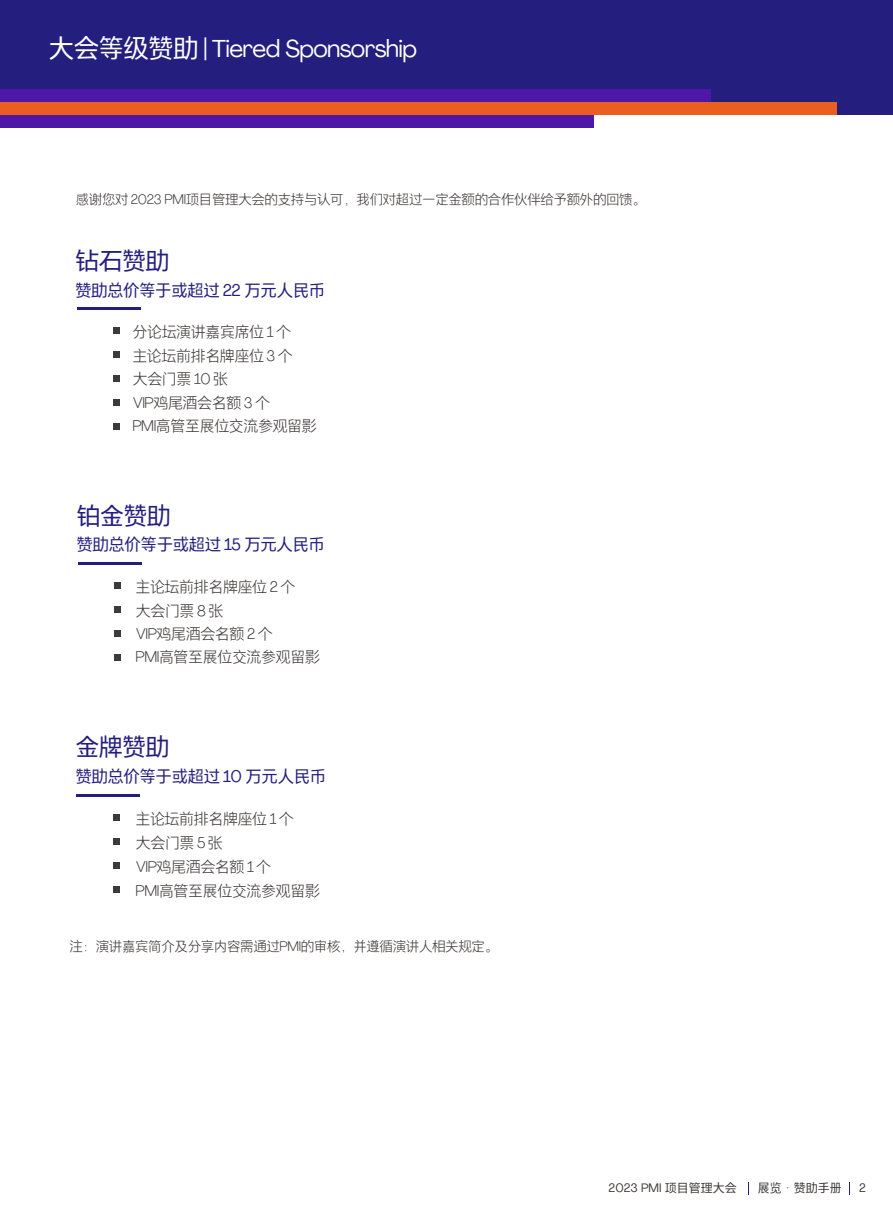
<style>
.page{position:relative;width:893px;height:1212px;background:#fff}
.page>*{position:absolute;margin:0;border:0;box-sizing:border-box;transform-origin:0 0}
.t1{font:24px "Agrandir";letter-spacing:-.025em;color:#fff}
.t2{font:24px "FZDESHS 506 L GB1 0";letter-spacing:-.025em;color:#241f7e}
.t3{font:16.5px "FZDESHS 506 L GB1 0";letter-spacing:-.025em;color:#241f7e}
.t4{font:15px/23.5px "FZDESHS 504 L GB1 0";letter-spacing:-.025em;color:#3e3a39}
.t5{font:13.5px "FZDESHS 504 L GB1 0";letter-spacing:-.025em;color:#3e3a39}
.t6{font:12px "Agrandir";color:#3e3a39}
.t7{font:12px "FZDESHS 506 L GB1 0";color:#3e3a39}
.s1{font-family:"FZDESHS 506 L GB1 0";font-size:25.5px}
.s2{font-family:"FZDESHS 506 L GB1 0"}
.s3{font-family:"Agrandir";font-weight:300}
.s4{font-family:"Agrandir"}
</style>
<div class="page">
<div style="left:0;top:0;width:893px;height:115px;background:#241f7e"></div>
<hr style="left:77px;top:307px;width:64px;height:3px;background:#241f7e">
<div style="left:0;top:89px;width:710px;height:13px;background:#4f17a8"></div>
<div style="left:0;top:102px;width:836px;height:13px;background:#ea5f20"></div>
<div style="left:0;top:115px;width:593px;height:12px;background:#4f17a8"></div>
<div style="left:113px;top:327px;width:6px;height:7px;background:#3e3a39"></div>
<div style="left:113px;top:351px;width:6px;height:7px;background:#3e3a39"></div>
<div style="left:113px;top:375px;width:6px;height:7px;background:#3e3a39"></div>
<svg style="left:113px;top:399px;width:6px;height:6px"></svg>
<svg style="left:113px;top:423px;width:6px;height:6px"></svg>
<hr style="left:78px;top:562px;width:64px;height:3px;background:#241f7e">
<div style="left:114px;top:582px;width:7px;height:6px;background:#3e3a39"></div>
<div style="left:114px;top:606px;width:7px;height:6px;background:#3e3a39"></div>
<div style="left:114px;top:630px;width:7px;height:6px;background:#3e3a39"></div>
<div style="left:114px;top:654px;width:7px;height:6px;background:#3e3a39"></div>
<hr style="left:76px;top:794px;width:64px;height:2px;background:#241f7e">
<svg style="left:113px;top:814px;width:6px;height:6px"></svg>
<svg style="left:113px;top:838px;width:6px;height:6px"></svg>
<svg style="left:113px;top:862px;width:6px;height:6px"></svg>
<svg style="left:113px;top:886px;width:6px;height:6px"></svg>
<svg style="left:748px;top:1182px;width:1px;height:13px"></svg>
<svg style="left:849px;top:1182px;width:1px;height:13px"></svg>
<h1 class="t1" style="left:49px;top:34px;width:370px"><span class="s1">大会等级赞助</span> <span class="s2">|</span> Tiered Sponsorship</h1>
<p class="t5" style="left:76px;top:192px;width:572px">感谢您对 <span class="s3">2023 PMI</span>项目管理大会的支持与认可，我们对超过一定金额的合作伙伴给予额外的回馈。</p>
<h1 class="t2" style="left:75px;top:248px;width:96px">钻石赞助</h1>
<p class="t3" style="left:75px;top:281px;width:252px">赞助总价等于或超过 <span class="s4">22</span> 万元人民币</p>
<p class="t4" style="left:132px;top:321px;width:162px">分论坛演讲嘉宾席位 <span class="s3">1</span> 个主论坛前排名牌座位 <span class="s3">3</span> 个</p>
<p class="t4" style="left:132px;top:368px;width:186px">大会门票 <span class="s3">10</span> 张<br><span class="s3">VIP</span>鸡尾酒会名额 <span class="s3">3</span> 个<br><span class="s3">PMI</span>高管至展位交流参观留影</p>
<h1 class="t2" style="left:77px;top:503px;width:96px">铂金赞助</h1>
<p class="t3" style="left:76px;top:536px;width:250px">赞助总价等于或超过 <span class="s4">15</span> 万元人民币</p>
<p class="t4" style="left:135px;top:576px;width:186px">主论坛前排名牌座位 <span class="s3">2</span> 个<br>大会门票 <span class="s3">8</span> 张<br><span class="s3">VIP</span>鸡尾酒会名额 <span class="s3">2</span> 个<br><span class="s3">PMI</span>高管至展位交流参观留影</p>
<h1 class="t2" style="left:75px;top:734px;width:96px">金牌赞助</h1>
<p class="t3" style="left:75px;top:768px;width:252px">赞助总价等于或超过 <span class="s4">10</span> 万元人民币</p>
<p class="t4" style="left:135px;top:807px;width:186px;line-height:24px">主论坛前排名牌座位 <span class="s3">1</span> 个<br>大会门票 <span class="s3">5</span> 张<br><span class="s3">VIP</span>鸡尾酒会名额 <span class="s3">1</span> 个<br><span class="s3">PMI</span>高管至展位交流参观留影</p>
<p class="t5" style="left:69px;top:939px;width:430px">注：演讲嘉宾简介及分享内容需通过<span class="s3">PMI</span>的审核，并遵循演讲人相关规定。</p>
<p class="t6" style="left:609px;top:1181px;width:130px">2023 PMI <span class="s2">项目管理大会</span></p>
<p class="t7" style="left:758px;top:1182px;width:85px">展览·赞助手册</p>
<p class="t6" style="left:859px;top:1180px;width:8px">2</p>
</div>
